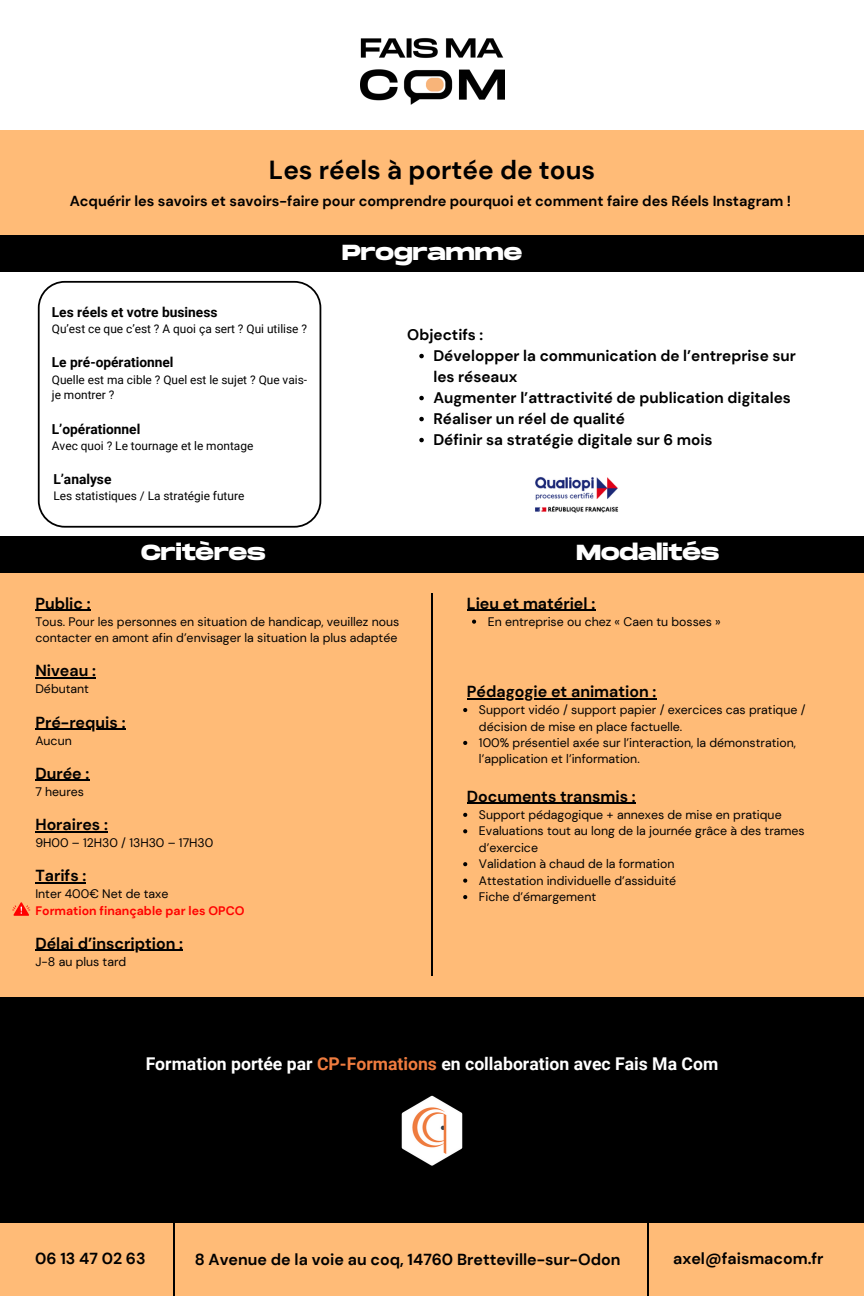
<style>
.page{position:relative;width:864px;height:1296px;background:#fff}
.page>*{position:absolute;margin:0;border:0;box-sizing:border-box;transform-origin:0 0}
.t1{font:700 26.1px "DM Sans";color:#000}
.t2{font:700 21.8px "Monument Extended";color:#fff}
.t3{font:700 17.6px "Roboto";color:#fff}
.t4{font:700 16px "DM Sans";color:#000}
.t5{font:700 15.3px/21px "DM Sans";color:#000}
.t6{font:700 14.5px "DM Sans";color:#000}
.t7{font:700 13.8px "Roboto";color:#000}
.t8{font:12.3px/16.4px "DM Sans";color:#000}
.t9{font:700 12.3px "DM Sans";color:#f00}
.t10{font:11.9px/15.9px "Roboto";color:#000}
.s1{color:#ef7c3f}
</style>
<div class="page">
<div style="left:0;top:130px;width:864px;height:106px;background:#fb7"></div>
<img style="left:360px;top:38px;width:144px;height:67px">
<div style="left:0;top:1170px;width:864px;height:126px;background:#fb7"></div>
<div style="left:0;top:236px;width:864px;height:36px;background:#000"></div>
<div style="left:0;top:572px;width:864px;height:426px;background:#fb7"></div>
<div style="left:0;top:536px;width:864px;height:36px;background:#000"></div>
<hr style="left:431px;top:594px;width:2px;height:382px;background:#000">
<svg style="left:419px;top:354px;width:5px;height:4px"></svg>
<svg style="left:419px;top:396px;width:5px;height:4px"></svg>
<svg style="left:419px;top:417px;width:5px;height:4px"></svg>
<svg style="left:419px;top:438px;width:5px;height:4px"></svg>
<img style="left:535px;top:477px;width:84px;height:36px">
<div style="left:0;top:998px;width:864px;height:225px;background:#000"></div>
<img style="left:401px;top:1095px;width:62px;height:70px">
<hr style="left:173px;top:1188px;width:2px;height:108px;background:#000">
<hr style="left:647px;top:1188px;width:2px;height:108px;background:#000">
<hr style="left:35px;top:677px;width:61px;height:1px;background:#000">
<hr style="left:35px;top:729px;width:91px;height:1px;background:#000">
<hr style="left:35px;top:831px;width:73px;height:1px;background:#000">
<hr style="left:35px;top:950px;width:148px;height:1px;background:#000">
<hr style="left:35px;top:610px;width:56px;height:1px;background:#000">
<svg style="left:12px;top:902px;width:18px;height:14px"></svg>
<hr style="left:35px;top:882px;width:51px;height:1px;background:#000">
<hr style="left:35px;top:780px;width:54px;height:1px;background:#000">
<hr style="left:467px;top:610px;width:128px;height:1px;background:#000">
<svg style="left:472px;top:620px;width:4px;height:4px"></svg>
<hr style="left:467px;top:698px;width:189px;height:1px;background:#000">
<svg style="left:463px;top:708px;width:4px;height:4px"></svg>
<svg style="left:463px;top:741px;width:4px;height:4px"></svg>
<hr style="left:467px;top:803px;width:169px;height:1px;background:#000">
<svg style="left:463px;top:813px;width:4px;height:4px"></svg>
<svg style="left:463px;top:829px;width:4px;height:4px"></svg>
<svg style="left:463px;top:862px;width:4px;height:4px"></svg>
<svg style="left:463px;top:879px;width:4px;height:4px"></svg>
<svg style="left:463px;top:895px;width:4px;height:4px"></svg>
<svg style="left:38px;top:281px;width:283px;height:247px"></svg>
<p class="t1" style="left:269px;top:153px;width:328px">Les réels à portée de tous</p>
<p class="t6" style="left:70px;top:192px;width:723px">Acquérir les savoirs et savoirs-faire pour comprendre pourquoi et comment faire des Réels Instagram !</p>
<p class="t2" style="left:342px;top:240px;width:182px">Programme</p>
<p class="t7" style="left:52px;top:304px;width:167px">Les réels et votre business</p>
<p class="t10" style="left:52px;top:321px;width:257px">Qu’est ce que c’est ? A quoi ça sert ? Qui utilise ?</p>
<p class="t7" style="left:52px;top:355px;width:123px">Le pré-opérationnel</p>
<p class="t10" style="left:52px;top:372px;width:257px">Quelle est ma cible ? Quel est le sujet ? Que vais&shy;je montrer ?</p>
<p class="t7" style="left:52px;top:421px;width:90px">L’opérationnel</p>
<p class="t10" style="left:52px;top:438px;width:203px">Avec quoi ? Le tournage et le montage</p>
<p class="t7" style="left:53px;top:471px;width:60px">L’analyse</p>
<p class="t10" style="left:53px;top:488px;width:192px">Les statistiques / La stratégie future</p>
<p class="t5" style="left:407px;top:324px;width:78px">Objectifs :</p>
<p class="t5" style="left:433px;top:345px;width:364px">Développer la communication de l’entreprise sur les réseaux</p>
<p class="t5" style="left:433px;top:387px;width:359px">Augmenter l’attractivité de publication digitales</p>
<p class="t5" style="left:433px;top:408px;width:193px">Réaliser un réel de qualité</p>
<p class="t5" style="left:433px;top:429px;width:281px">Définir sa stratégie digitale sur 6 mois</p>
<p class="t2" style="left:141px;top:540px;width:126px">Critères</p>
<p class="t2" style="left:576px;top:540px;width:144px">Modalités</p>
<p class="t4" style="left:35px;top:593px;width:57px">Public :</p>
<p class="t8" style="left:35px;top:613px;width:365px">Tous. Pour les personnes en situation de handicap, veuillez nous contacter en amont afin d’envisager la situation la plus adaptée</p>
<p class="t4" style="left:35px;top:660px;width:62px">Niveau :</p>
<p class="t8" style="left:35px;top:681px;width:55px">Débutant</p>
<p class="t4" style="left:35px;top:712px;width:92px">Pré-requis :</p>
<p class="t8" style="left:35px;top:732px;width:38px">Aucun</p>
<p class="t4" style="left:35px;top:763px;width:56px">Durée :</p>
<p class="t8" style="left:35px;top:783px;width:50px">7 heures</p>
<p class="t4" style="left:35px;top:814px;width:74px">Horaires :</p>
<p class="t8" style="left:35px;top:835px;width:180px">9H00 – 12H30 / 13H30 – 17H30</p>
<p class="t4" style="left:35px;top:865px;width:52px">Tarifs :</p>
<p class="t8" style="left:35px;top:886px;width:135px">Inter 400€ Net de taxe</p>
<p class="t9" style="left:35px;top:903px;width:211px">Formation finançable par les OPCO</p>
<p class="t4" style="left:35px;top:933px;width:149px">Délai d’inscription :</p>
<p class="t8" style="left:35px;top:954px;width:92px">J-8 au plus tard</p>
<p class="t4" style="left:467px;top:593px;width:130px">Lieu et matériel :</p>
<p class="t8" style="left:488px;top:613px;width:235px">En entreprise ou chez « Caen tu bosses »</p>
<p class="t4" style="left:467px;top:681px;width:191px">Pédagogie et animation :</p>
<p class="t8" style="left:479px;top:702px;width:328px">Support vidéo / support papier / exercices cas pratique / décision de mise en place factuelle.</p>
<p class="t8" style="left:479px;top:735px;width:318px">100% présentiel axée sur l’interaction, la démonstration, l’application et l’information.</p>
<p class="t4" style="left:467px;top:786px;width:170px">Documents transmis :</p>
<p class="t8" style="left:479px;top:807px;width:304px">Support pédagogique + annexes de mise en pratique</p>
<p class="t8" style="left:479px;top:823px;width:327px">Evaluations tout au long de la journée grâce à des trames d’exercice</p>
<p class="t8" style="left:479px;top:856px;width:197px">Validation à chaud de la formation</p>
<p class="t8" style="left:479px;top:872px;width:199px">Attestation individuelle d’assiduité</p>
<p class="t8" style="left:479px;top:889px;width:119px">Fiche d’émargement</p>
<p class="t3" style="left:146px;top:1053px;width:574px">Formation portée par <span class="s1">CP-Formations</span> en collaboration avec Fais Ma Com</p>
<p class="t4" style="left:35px;top:1248px;width:112px">06 13 47 02 63</p>
<p class="t4" style="left:195px;top:1249px;width:427px">8 Avenue de la voie au coq, 14760 Bretteville-sur-Odon</p>
<p class="t4" style="left:673px;top:1248px;width:152px">axel@faismacom.fr</p>
</div>
